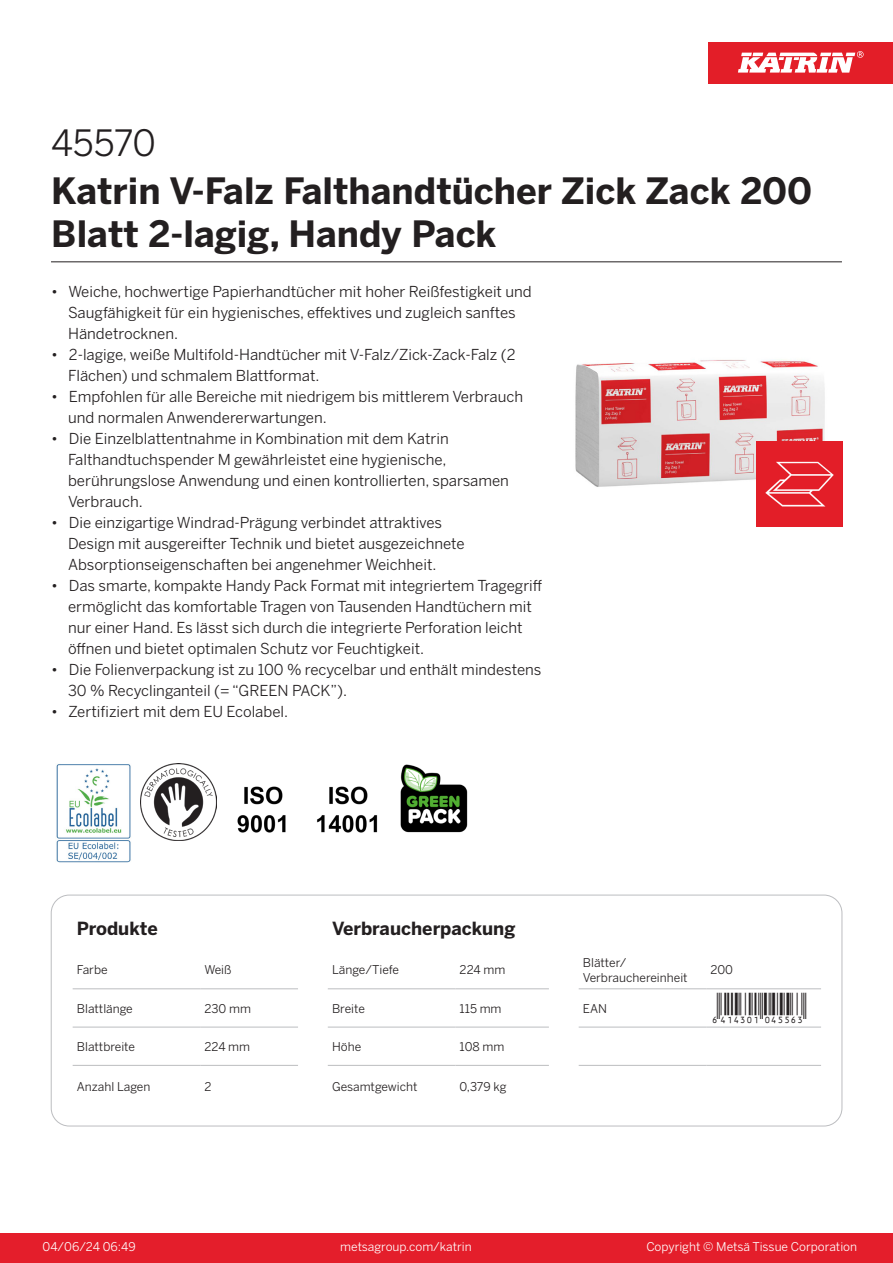
<style>
.page{position:relative;width:893px;height:1263px;background:#fff}
.page>*{position:absolute;margin:0;border:0;box-sizing:border-box;transform-origin:0 0}
.Product_Name{font:700 36px/43.2px "Benton Sans";color:#231f20}
.External_material_co{font:36px "Benton Sans";letter-spacing:-.015em;color:#231f20}
.T_EAN{font:30px "Viisas EAN Matala";color:#231f20}
.T_TableHeader{font:700 18px "Benton Sans";color:#231f20}
.MarketingBullets{font:15px/21px "Benton Sans";color:#231f20}
.T_TableBody{font:12px "Benton Sans";color:#231f20}
.t1{font:12px "Benton Sans";color:#fff}
</style>
<div class="page">
<div style="left:0;top:1233px;width:893px;height:30px;background:#e41e2b"></div>
<div style="left:708px;top:43px;width:185px;height:41px;background:#e31e28"></div>
<svg style="left:738px;top:51px;width:126px;height:22px"></svg>
<hr style="left:73px;top:988px;width:127px;height:1px;background:#bcbdc0">
<hr style="left:200px;top:988px;width:98px;height:1px;background:#bcbdc0">
<hr style="left:328px;top:988px;width:127px;height:1px;background:#bcbdc0">
<hr style="left:455px;top:988px;width:94px;height:1px;background:#bcbdc0">
<hr style="left:579px;top:988px;width:127px;height:1px;background:#bcbdc0">
<hr style="left:706px;top:988px;width:115px;height:1px;background:#bcbdc0">
<hr style="left:73px;top:1027px;width:127px;height:1px;background:#bcbdc0">
<hr style="left:200px;top:1027px;width:98px;height:1px;background:#bcbdc0">
<hr style="left:328px;top:1027px;width:127px;height:1px;background:#bcbdc0">
<hr style="left:455px;top:1027px;width:94px;height:1px;background:#bcbdc0">
<hr style="left:579px;top:1027px;width:127px;height:1px;background:#bcbdc0">
<hr style="left:706px;top:1027px;width:115px;height:1px;background:#bcbdc0">
<hr style="left:73px;top:1065px;width:127px;height:1px;background:#bcbdc0">
<hr style="left:200px;top:1065px;width:98px;height:1px;background:#bcbdc0">
<hr style="left:328px;top:1065px;width:127px;height:1px;background:#bcbdc0">
<hr style="left:455px;top:1065px;width:94px;height:1px;background:#bcbdc0">
<hr style="left:579px;top:1065px;width:127px;height:1px;background:#bcbdc0">
<hr style="left:706px;top:1065px;width:115px;height:1px;background:#bcbdc0">
<div style="left:51px;top:895px;width:791px;height:231px;border:1px solid #bcbdc0;border-radius:18px"></div>
<img style="left:575px;top:360px;width:263px;height:167px">
<img style="left:56px;top:764px;width:75px;height:98px">
<img style="left:140px;top:764px;width:77px;height:76px">
<img style="left:237px;top:786px;width:49px;height:47px">
<img style="left:317px;top:786px;width:61px;height:47px">
<img style="left:400px;top:764px;width:68px;height:69px">
<img style="left:757px;top:442px;width:85px;height:85px">
<hr style="left:51px;top:261px;width:791px;height:1px;background:#231f20">
<p class="External_material_co" style="left:51px;top:121px;width:107px">45570</p>
<p class="Product_Name" style="left:51px;top:170px;width:763px">Katrin V-Falz Falthandtücher Zick Zack 200<br>Blatt 2-lagig, Handy Pack</p>
<p class="MarketingBullets" style="left:68px;top:281px;width:465px;text-indent:-17px">• Weiche, hochwertige Papierhandtücher mit hoher Reißfestigkeit und<br>Saugfähigkeit für ein hygienisches, effektives und zugleich sanftes<br>Händetrocknen.</p>
<p class="MarketingBullets" style="left:68px;top:344px;width:449px;text-indent:-17px">• 2-lagige, weiße Multifold-Handtücher mit V-Falz/Zick-Zack-Falz (2<br>Flächen) und schmalem Blattformat.</p>
<p class="MarketingBullets" style="left:68px;top:386px;width:457px;text-indent:-17px">• Empfohlen für alle Bereiche mit niedrigem bis mittlerem Verbrauch und normalen Anwendererwartungen.</p>
<p class="MarketingBullets" style="left:68px;top:428px;width:442px;text-indent:-17px">• Die Einzelblattentnahme in Kombination mit dem Katrin Falthandtuchspender M gewährleistet eine hygienische, berührungslose Anwendung und einen kontrollierten, sparsamen Verbrauch.</p>
<p class="MarketingBullets" style="left:68px;top:512px;width:398px;text-indent:-17px">• Die einzigartige Windrad-Prägung verbindet attraktives<br>Design mit ausgereifter Technik und bietet ausgezeichnete<br>Absorptionseigenschaften bei angenehmer Weichheit.</p>
<p class="MarketingBullets" style="left:68px;top:575px;width:476px;text-indent:-17px">• Das smarte, kompakte Handy Pack Format mit integriertem Tragegriff ermöglicht das komfortable Tragen von Tausenden Handtüchern mit nur einer Hand. Es lässt sich durch die integrierte Perforation leicht öffnen und bietet optimalen Schutz vor Feuchtigkeit.</p>
<p class="MarketingBullets" style="left:68px;top:659px;width:475px;text-indent:-17px">• Die Folienverpackung ist zu 100 % recycelbar und enthält mindestens<br>30 % Recyclinganteil (= “GREEN PACK”).</p>
<p class="MarketingBullets" style="left:51px;top:701px;width:239px">• Zertifiziert mit dem EU Ecolabel.</p>
<p class="T_TableHeader" style="left:77px;top:917px;width:82px">Produkte</p>
<p class="T_TableHeader" style="left:332px;top:917px;width:185px">Verbraucherpackung</p>
<p class="T_TableBody" style="left:77px;top:963px;width:32px">Farbe</p>
<p class="T_TableBody" style="left:204px;top:963px;width:29px">Weiß</p>
<p class="T_TableBody" style="left:332px;top:963px;width:68px">Länge/Tiefe</p>
<p class="T_TableBody" style="left:460px;top:963px;width:47px">224 mm</p>
<p class="T_TableBody" style="left:583px;top:956px;width:45px">Blätter/</p>
<p class="T_TableBody" style="left:583px;top:970px;width:106px">Verbrauchereinheit</p>
<p class="T_TableBody" style="left:710px;top:963px;width:24px">200</p>
<p class="T_TableBody" style="left:77px;top:1001px;width:57px">Blattlänge</p>
<p class="T_TableBody" style="left:204px;top:1001px;width:48px">230 mm</p>
<p class="T_TableBody" style="left:332px;top:1001px;width:34px">Breite</p>
<p class="T_TableBody" style="left:460px;top:1001px;width:43px">115 mm</p>
<p class="T_TableBody" style="left:583px;top:1001px;width:26px">EAN</p>
<p class="T_EAN" style="left:710px;top:992px;width:97px">*6414301045563*</p>
<p class="T_TableBody" style="left:77px;top:1039px;width:60px">Blattbreite</p>
<p class="T_TableBody" style="left:204px;top:1039px;width:47px">224 mm</p>
<p class="T_TableBody" style="left:332px;top:1039px;width:31px">Höhe</p>
<p class="T_TableBody" style="left:460px;top:1039px;width:46px">108 mm</p>
<p class="T_TableBody" style="left:77px;top:1080px;width:75px">Anzahl Lagen</p>
<p class="T_TableBody" style="left:204px;top:1080px;width:9px">2</p>
<p class="T_TableBody" style="left:332px;top:1080px;width:87px">Gesamtgewicht</p>
<p class="T_TableBody" style="left:460px;top:1080px;width:49px">0,379 kg</p>
<p class="t1" style="left:43px;top:1239px;width:95px">04/06/24 06:49</p>
<p class="t1" style="left:340px;top:1239px;width:133px">metsagroup.com/katrin</p>
<p class="t1" style="left:646px;top:1239px;width:212px">Copyright © Metsä Tissue Corporation</p>
</div>
